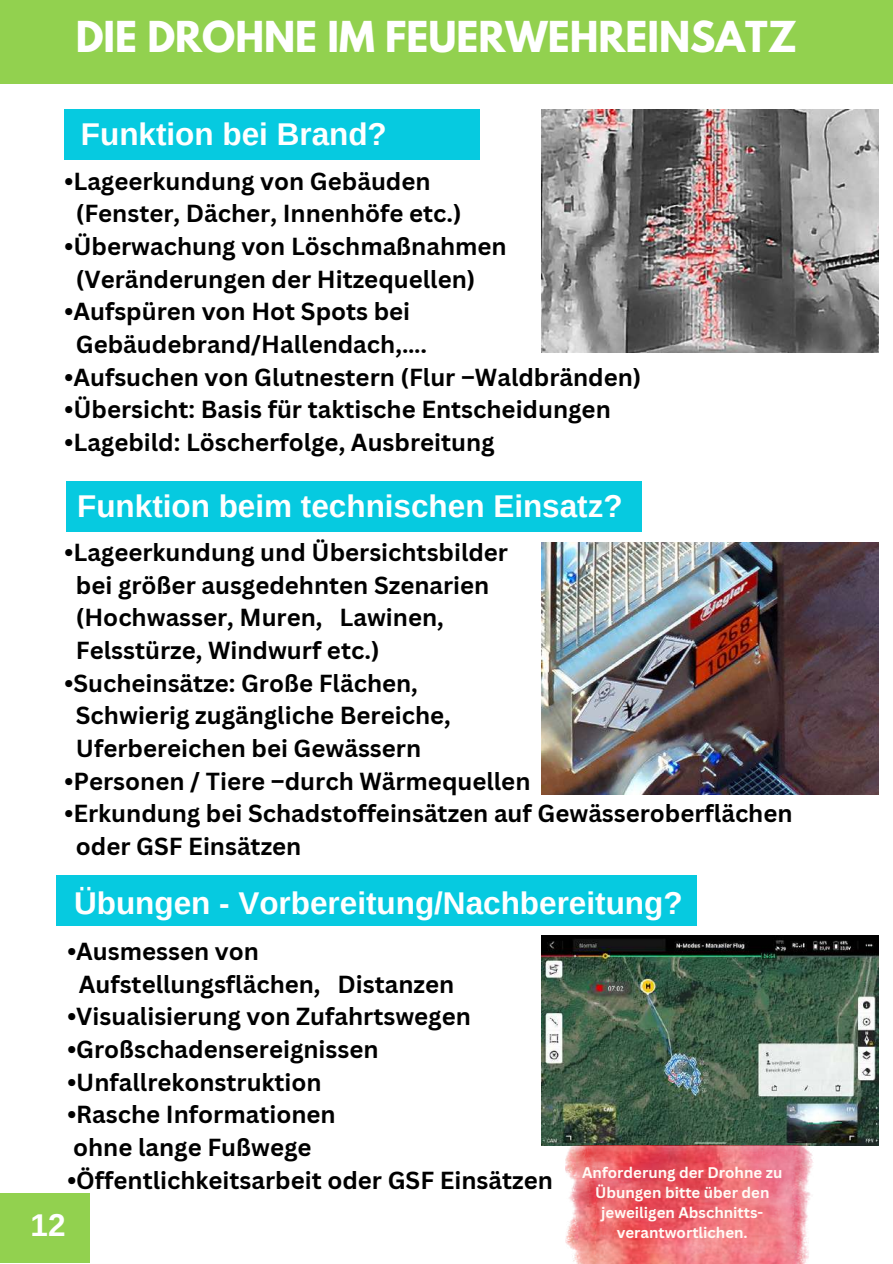
<style>
.page{position:relative;width:893px;height:1264px;background:#fff}
.page>*{position:absolute;margin:0;border:0;box-sizing:border-box;transform-origin:0 0}
.t1{font:700 37.8px "League Spartan";color:#fff}
.t2{font:700 31.5px "Arimo";color:#fff}
.t3{font:700 24px/32.7px "Canva Sans";color:#000}
.t4{font:700 15px/20.2px "Canva Sans";color:#fffbf6;text-align:center}
</style>
<div class="page">
<div style="left:0;top:1193px;width:89px;height:70px;background:#92d14f"></div>
<div style="left:0;top:0;width:892px;height:84px;background:#92d14f"></div>
<img style="left:541px;top:110px;width:337px;height:243px">
<img style="left:541px;top:935px;width:337px;height:210px">
<div style="left:65px;top:110px;width:415px;height:50px;background:#06cae0"></div>
<div style="left:67px;top:481px;width:575px;height:50px;background:#06cae0"></div>
<div style="left:56px;top:875px;width:640px;height:50px;background:#06cae0"></div>
<img style="left:541px;top:542px;width:337px;height:252px">
<img style="left:565px;top:1145px;width:248px;height:118px">
<h1 class="t1" style="left:76px;top:18px;width:722px">DIE DROHNE IM FEUERWEHREINSATZ</h1>
<h2 class="t2" style="left:81px;top:117px;width:307px">Funktion bei Brand?</h2>
<p class="t3" style="left:76px;top:164px;width:387px;text-indent:-11px">•Lageerkundung von Gebäuden (Fenster, Dächer, Innenhöfe etc.)</p>
<p class="t3" style="left:76px;top:229px;width:432px;text-indent:-11px">•Überwachung von Löschmaßnahmen (Veränderungen der Hitzequellen)</p>
<p class="t3" style="left:76px;top:294px;width:352px;text-indent:-11px">•Aufspüren von Hot Spots bei<br>Gebäudebrand/Hallendach,….</p>
<p class="t3" style="left:65px;top:360px;width:578px">•Aufsuchen von Glutnestern (Flur –Waldbränden)</p>
<p class="t3" style="left:65px;top:392px;width:547px">•Übersicht: Basis für taktische Entscheidungen</p>
<p class="t3" style="left:65px;top:425px;width:431px">•Lagebild: Löscherfolge, Ausbreitung</p>
<h2 class="t2" style="left:77px;top:488px;width:547px">Funktion beim technischen Einsatz?</h2>
<p class="t3" style="left:76px;top:535px;width:433px;text-indent:-11px">•Lageerkundung und Übersichtsbilder bei größer ausgedehnten Szenarien (Hochwasser, Muren, Lawinen, Felsstürze, Windwurf etc.)</p>
<p class="t3" style="left:76px;top:666px;width:376px;text-indent:-11px">•Sucheinsätze: Große Flächen,<br>Schwierig zugängliche Bereiche,<br>Uferbereichen bei Gewässern</p>
<p class="t3" style="left:65px;top:764px;width:467px">•Personen / Tiere –durch Wärmequellen</p>
<p class="t3" style="left:76px;top:796px;width:718px;text-indent:-11px">•Erkundung bei Schadstoffeinsätzen auf Gewässeroberflächen oder GSF Einsätzen</p>
<h2 class="t2" style="left:74px;top:885px;width:610px">Übungen - Vorbereitung/Nachbereitung?</h2>
<p class="t3" style="left:79px;top:934px;width:377px;text-indent:-11px">•Ausmessen von<br>Aufstellungsflächen, Distanzen</p>
<p class="t3" style="left:67px;top:999px;width:405px">•Visualisierung von Zufahrtswegen</p>
<p class="t3" style="left:67px;top:1032px;width:312px">•Großschadensereignissen</p>
<p class="t3" style="left:67px;top:1064px;width:256px">•Unfallrekonstruktion</p>
<p class="t3" style="left:67px;top:1097px;width:270px">•Rasche Informationen ohne lange Fußwege</p>
<p class="t3" style="left:67px;top:1162px;width:487px">•Öffentlichkeitsarbeit oder GSF Einsätzen</p>
<h2 class="t2" style="left:30px;top:1207px;width:37px">12</h2>
<p class="t4" style="left:582px;top:1161px;width:202px">Anforderung der Drohne zu<br>Übungen bitte über den jeweiligen Abschnitts&shy;verantwortlichen.</p>
</div>
